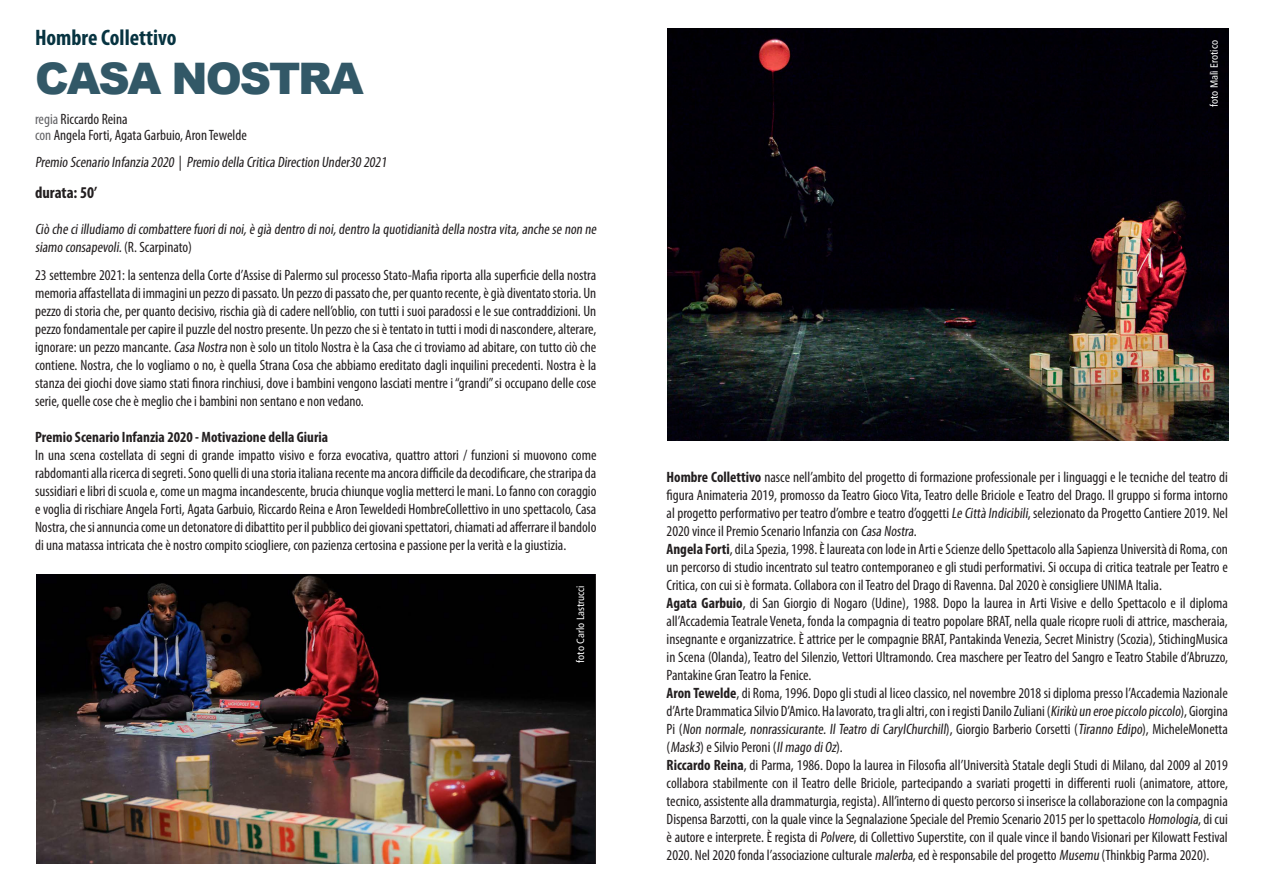
<style>
.page{position:relative;width:1263px;height:893px;background:#fff}
.page>*{position:absolute;margin:0;border:0;box-sizing:border-box;transform-origin:0 0}
.t1{font:900 43.5px "Arial";letter-spacing:-.05em;color:#325867}
.t2{font:700 condensed 22.5px "Myriad Pro";color:#073441}
.t3{font:700 condensed 16.5px "Myriad Pro";color:#231f20}
.t4{font:condensed 15px/18px "Myriad Pro";color:#231f20;text-align:justify}
.t5{font:700 condensed 15px "Myriad Pro";color:#231f20}
.t6{font:condensed 10.5px "Frutiger LT Std";color:#fff}
.s1{color:#636366}
.s2{font-weight:700}
</style>
<div class="page">
<img style="left:36px;top:574px;width:559px;height:289px">
<img style="left:668px;top:29px;width:561px;height:411px">
<p class="t2" style="left:35px;top:23px;width:143px">Hombre Collettivo</p>
<p class="t1" style="left:35px;top:47px;width:330px">CASA NOSTRA</p>
<p class="t4" style="left:35px;top:110px;width:94px"><span class="s1">regia</span> Riccardo Reina</p>
<p class="t4" style="left:35px;top:126px;width:213px"><span class="s1">con</span> Angela Forti, Agata Garbuio, Aron Tewelde</p>
<p class="t4" style="left:35px;top:153px;width:355px">Premio Scenario Infanzia 2020 | Premio della Critica Direction Under30 2021</p>
<p class="t3" style="left:35px;top:182px;width:64px">durata: 50’</p>
<p class="t4" style="left:35px;top:220px;width:565px">Ciò che ciilludiamo dicombattere fuoridinoi,è già dentro dinoi,dentro la quotidianità della nostra vita,anche se non ne siamo consapevoli.( R . S ca r p i n a to )</p>
<p class="t4" style="left:35px;top:266px;width:563px">23 settembre 2021: la sentenza della Corte d’Assise di Palermo sul processo Stato-Mafia riporta alla superficie della nostra memoria affastellata di immagini un pezzo di passato. Un pezzo di passato che, per quanto recente, è già diventato storia. Un pezzo di storia che, per quanto decisivo, rischia già di cadere nell’oblio, con tutti i suoi paradossi e le sue contraddizioni. Un pezzo fondamentale per capire il puzzle del nostro presente. Un pezzo che si è tentato in tutti i modi di nascondere, alterare, ignorare: un pezzo mancante. Casa Nostra non è solo un titolo Nostra è la Casa che ci troviamo ad abitare, con tutto ciò che contiene. Nostra, che lo vogliamo o no, è quella Strana Cosa che abbiamo ereditato dagli inquilini precedenti. Nostra è la stanza dei giochi dove siamo stati finora rinchiusi, dove i bambini vengono lasciati mentre i “grandi” si occupano delle cose serie, quelle cose che è meglio che i bambini non sentano e non vedano.</p>
<p class="t5" style="left:35px;top:428px;width:294px">Premio Scenario Infanzia 2020 - Motivazione della Giuria</p>
<p class="t4" style="left:35px;top:446px;width:563px">In una scena costellata di segni di grande impatto visivo e forza evocativa, quattro attori / funzioni si muovono come rabdomanti alla ricerca di segreti. Sono quelli di una storia italiana recente ma ancora difficile da decodificare, che straripa da sussidiari e libri di scuola e, come un magma incandescente, brucia chiunque voglia metterci le mani. Lo fanno con coraggio e voglia di rischiare Angela Forti, Agata Garbuio, Riccardo Reina e Aron Teweldedi HombreCollettivo in uno spettacolo, Casa Nostra, che si annuncia come un detonatore di dibattito per il pubblico dei giovani spettatori, chiamati ad afferrare il bandolo di una matassa intricata che è nostro compito sciogliere, con pazienza certosina e passione per la verità e la giustizia.</p>
<p class="t6" style="left:574px;top:662px;width:78px;rotate:-90deg">foto Carlo Lastrucci</p>
<p class="t6" style="left:1208px;top:107px;width:68px;rotate:-90deg">foto Malì Erotico</p>
<p class="t4" style="left:666px;top:468px;width:563px"><span class="s2">Hombre Collettivo</span> nasce nell’ambito del progetto di formazione professionale per i linguaggi e le tecniche del teatro di figura Animateria 2019, promosso da Teatro Gioco Vita, Teatro delle Briciole e Teatro del Drago. Il gruppo si forma intorno al progetto performativo per teatro d’ombre e teatro d’oggetti Le Città Indicibili, selezionato da Progetto Cantiere 2019. Nel 2020 vince il Premio Scenario Infanzia con Casa Nostra.</p>
<p class="t4" style="left:666px;top:540px;width:563px"><span class="s2">Angela Forti</span>, diLa Spezia, 1998. È laureata con lode in Arti e Scienze dello Spettacolo alla Sapienza Università di Roma, con un percorso di studio incentrato sul teatro contemporaneo e gli studi performativi. Si occupa di critica teatrale per Teatro e Critica, con cui si è formata. Collabora con il Teatro del Drago di Ravenna. Dal 2020 è consigliere UNIMA Italia.</p>
<p class="t4" style="left:666px;top:594px;width:563px"><span class="s2">Agata Garbuio</span>, di San Giorgio di Nogaro (Udine), 1988. Dopo la laurea in Arti Visive e dello Spettacolo e il diploma all’Accademia Teatrale Veneta, fonda la compagnia di teatro popolare BRAT, nella quale ricopre ruoli di attrice, mascheraia, insegnante e organizzatrice. È attrice per le compagnie BRAT, Pantakinda Venezia, Secret Ministry (Scozia), StichingMusica in Scena (Olanda), Teatro del Silenzio, Vettori Ultramondo. Crea maschere per Teatro del Sangro e Teatro Stabile d’Abruzzo, Pantakine Gran Teatro la Fenice.</p>
<p class="t4" style="left:666px;top:684px;width:563px"><span class="s2">Aron Tewelde</span>, di Roma, 1996. Dopo gli studi al liceo classico, nel novembre 2018 si diploma presso l’Accademia Nazionale d’Arte Drammatica Silvio D’Amico. Ha lavorato, tra gli altri, con i registi Danilo Zuliani (Kirikù un eroe piccolo piccolo), Giorgina Pi (Non normale, nonrassicurante. IlTeatro di CarylChurchill), Giorgio Barberio Corsetti (Tiranno Edipo), MicheleMonetta (Mask3) e Silvio Peroni (Ilmago diOz).</p>
<p class="t4" style="left:666px;top:756px;width:563px"><span class="s2">Riccardo Reina</span>, di Parma, 1986. Dopo la laurea in Filosofia all’Università Statale degli Studi di Milano, dal 2009 al 2019 collabora stabilmente con il Teatro delle Briciole, partecipando a svariati progetti in differenti ruoli (animatore, attore, tecnico, assistente alla drammaturgia, regista). All’interno di questo percorso si inserisce la collaborazione con la compagnia Dispensa Barzotti, con la quale vince la Segnalazione Speciale del Premio Scenario 2015 per lo spettacolo Homologia, di cui è autore e interprete. È regista di Polvere, di Collettivo Superstite, con il quale vince il bando Visionari per Kilowatt Festival 2020. Nel 2020 fonda l’associazione culturale malerba, ed è responsabile del progetto Musemu (Thinkbig Parma 2020).</p>
</div>
